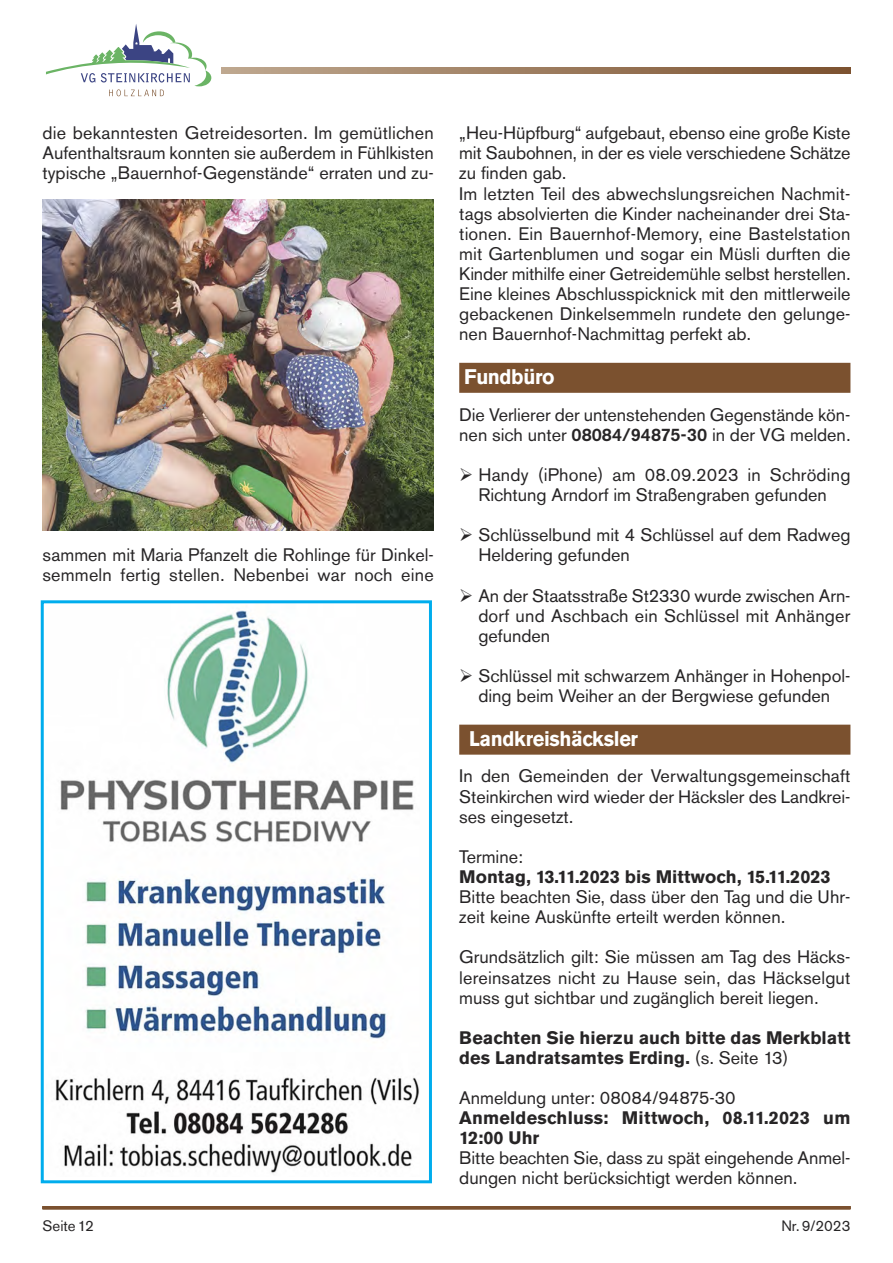
<style>
.page{position:relative;width:893px;height:1263px;background:#fff}
.page>*{position:absolute;margin:0;border:0;box-sizing:border-box;transform-origin:0 0}
.t1{font:700 21px "Akzidenz Grotesk BQ";letter-spacing:-.02em;color:#fff;scale:.95 1}
.t2{font:18px/20.1px "Akzidenz Grotesk BQ";color:#272526}
.t3{font:700 18px/20.1px "Akzidenz Grotesk BQ";color:#272526}
.t4{font:15px "Akzidenz Grotesk BQ";color:#272526}
.s1{font-weight:500}
.s2{font-weight:400}
</style>
<div class="page">
<div style="left:459px;top:363px;width:391px;height:30px;background:#7b512f"></div>
<div style="left:459px;top:725px;width:391px;height:30px;background:#7b512f"></div>
<svg style="left:46px;top:24px;width:165px;height:72px"></svg>
<svg style="left:221px;top:67px;width:629px;height:6px;background:#9d7d5f"></svg>
<hr style="left:43px;top:1206px;width:807px;height:3px;background:#7b512f">
<img style="left:55px;top:610px;width:364px;height:563px">
<div style="left:41px;top:600px;width:391px;height:583px;border:3px solid #00aded"></div>
<img style="left:43px;top:199px;width:391px;height:331px">
<p class="t2" style="left:43px;top:123px;width:393px;text-align:justify">die bekanntesten Getreidesorten. Im gemütlichen Aufenthaltsraum konnten sie außerdem in Fühlkisten typische „Bauernhof-Gegenstände“ erraten und zu-</p>
<p class="t2" style="left:43px;top:545px;width:393px">sammen mit Maria Pfanzelt die Rohlinge für Dinkel&shy;semmeln fertig stellen. Nebenbei war noch eine</p>
<p class="t2" style="left:459px;top:123px;width:393px">„Heu-Hüpfburg“ aufgebaut, ebenso eine große Kiste mit Saubohnen, in der es viele verschiedene Schätze zu finden gab.<br>Im letzten Teil des abwechslungsreichen Nachmit&shy;tags absolvierten die Kinder nacheinander drei Sta&shy;tionen. Ein Bauernhof-Memory, eine Bastelstation mit Gartenblumen und sogar ein Müsli durften die Kinder mithilfe einer Getreidemühle selbst herstellen.<br>Eine kleines Abschlusspicknick mit den mittlerweile gebackenen Dinkelsemmeln rundete den gelunge&shy;nen Bauernhof-Nachmittag perfekt ab.</p>
<p class="t1" style="left:464px;top:365px;width:97px">Fundbüro</p>
<p class="t2" style="left:459px;top:405px;width:393px">Die Verlierer der untenstehenden Gegenstände kön&shy;nen sich unter <span class="s1">08084/94875-30</span> in der VG melden.</p>
<p class="t2" style="left:459px;top:465px;width:393px;text-align:center">➢ Handy (iPhone) am 08.09.2023 in Schröding<br>Richtung Arndorf im Straßengraben gefunden</p>
<p class="t2" style="left:478px;top:525px;width:374px;text-indent:-19px">➢ Schlüsselbund mit 4 Schlüssel auf dem Radweg<br>Heldering gefunden</p>
<p class="t2" style="left:478px;top:585px;width:374px;text-align:justify;text-indent:-19px">➢ An der Staatsstraße St2330 wurde zwischen Arn&shy;dorf und Aschbach ein Schlüssel mit Anhänger gefunden</p>
<p class="t2" style="left:459px;top:666px;width:393px;text-align:center">➢ Schlüssel mit schwarzem Anhänger in Hohenpol&shy;ding beim Weiher an der Bergwiese gefunden</p>
<p class="t1" style="left:469px;top:727px;width:179px">Landkreishäcksler</p>
<p class="t2" style="left:459px;top:766px;width:393px;text-align:justify">In den Gemeinden der Verwaltungsgemeinschaft Steinkirchen wird wieder der Häcksler des Landkrei&shy;ses eingesetzt.</p>
<p class="t2" style="left:459px;top:847px;width:65px">Termine:</p>
<p class="t3" style="left:459px;top:866px;width:373px">Montag, 13.11.2023 bis Mittwoch, 15.11.2023</p>
<p class="t2" style="left:459px;top:887px;width:393px">Bitte beachten Sie, dass über den Tag und die Uhr&shy;zeit keine Auskünfte erteilt werden können.</p>
<p class="t2" style="left:459px;top:947px;width:393px;text-align:justify">Grundsätzlich gilt: Sie müssen am Tag des Häcks&shy;lereinsatzes nicht zu Hause sein, das Häckselgut muss gut sichtbar und zugänglich bereit liegen.</p>
<p class="t3" style="left:459px;top:1027px;width:393px">Beachten Sie hierzu auch bitte das Merkblatt des Landratsamtes Erding. <span class="s2">(s. Seite 13)</span></p>
<p class="t2" style="left:459px;top:1088px;width:278px">Anmeldung unter: 08084/94875-30</p>
<p class="t3" style="left:459px;top:1108px;width:393px">Anmeldeschluss: Mittwoch, 08.11.2023 um<br>12:00 Uhr</p>
<p class="t2" style="left:459px;top:1149px;width:393px;line-height:19.5px">Bitte beachten Sie, dass zu spät eingehende Anmel&shy;dungen nicht berücksichtigt werden können.</p>
<p class="t4" style="left:43px;top:1217px;width:53px">Seite 12</p>
<p class="t4" style="left:781px;top:1217px;width:71px">Nr. 9/2023</p>
</div>
